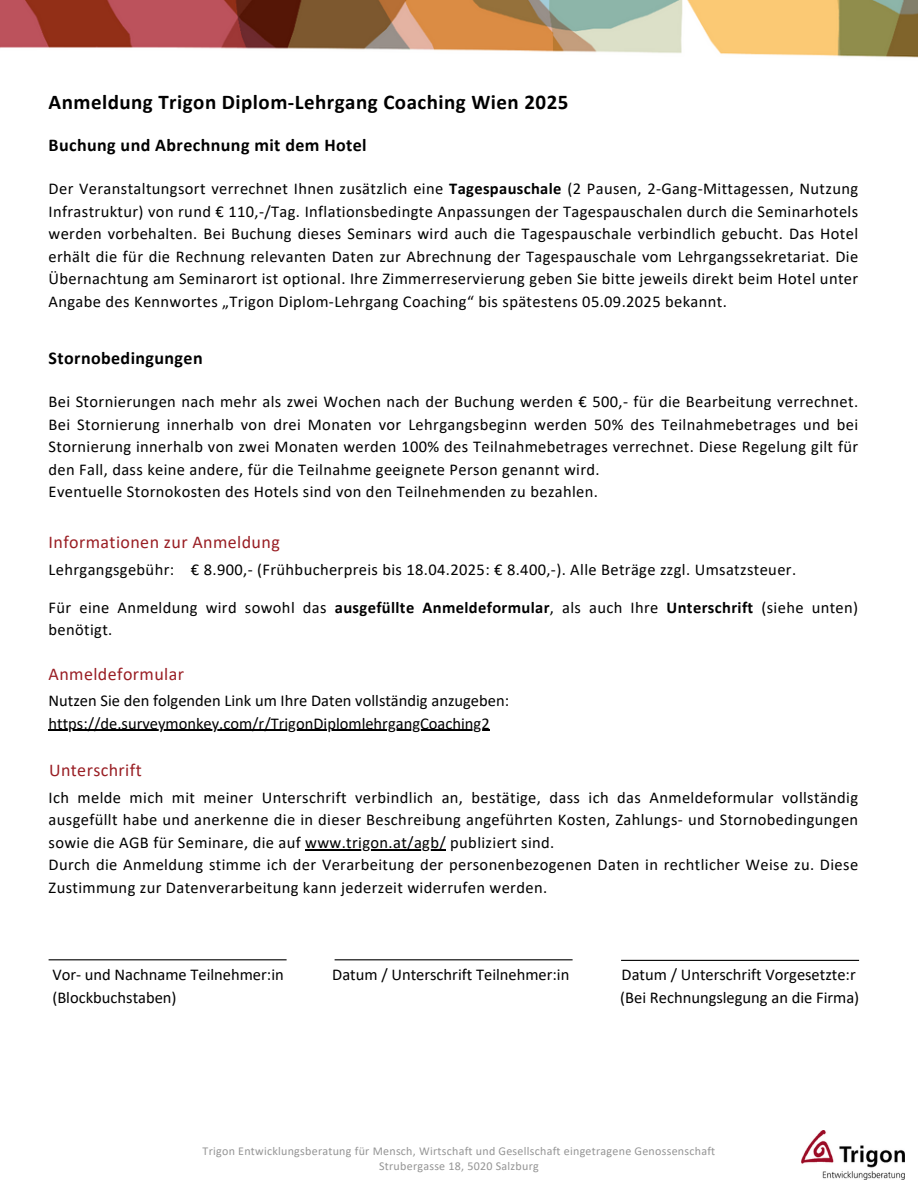
<style>
.page{position:relative;width:918px;height:1188px;background:#fff}
.page>*{position:absolute;margin:0;border:0;box-sizing:border-box;transform-origin:0 0}
.t1{font:700 21px "Calibri";letter-spacing:.025em;color:#000}
.t2{font:18px "Calibri";letter-spacing:.02em;color:#991e24}
.t3{font:700 18px "Calibri";letter-spacing:.025em;color:#000}
.t4{font:16.5px/22.5px "Calibri";letter-spacing:.02em;color:#000}
.t5{font:16.5px "Calibri";color:#000}
.t6{font:12px "Calibri";letter-spacing:.02em;color:#959595}
.s1{font-weight:700}
</style>
<div class="page">
<img style="left:0;top:0;width:918px;height:58px">
<img style="left:802px;top:1131px;width:102px;height:48px">
<hr style="left:49px;top:730px;width:441px;height:1px;background:#000">
<hr style="left:49px;top:959px;width:238px;height:1px;background:#000">
<hr style="left:621px;top:960px;width:238px;height:1px;background:#000">
<hr style="left:305px;top:849px;width:141px;height:1px;background:#000">
<hr style="left:335px;top:959px;width:238px;height:1px;background:#000">
<p class="t1" style="left:49px;top:93px;width:521px">Anmeldung Trigon Diplom-Lehrgang Coaching Wien 2025</p>
<h3 class="t3" style="left:49px;top:137px;width:320px">Buchung und Abrechnung mit dem Hotel</h3>
<h3 class="t4" style="left:49px;top:179px;width:811px;text-align:justify">Der Veranstaltungsort verrechnet Ihnen zusätzlich eine <span class="s1">Tagespauschale</span> (2 Pausen, 2-Gang-Mittagessen, Nutzung Infrastruktur) von rund € 110,-/Tag. Inflationsbedingte Anpassungen der Tagespauschalen durch die Seminarhotels werden vorbehalten. Bei Buchung dieses Seminars wird auch die Tagespauschale verbindlich gebucht. Das Hotel erhält die für die Rechnung relevanten Daten zur Abrechnung der Tagespauschale vom Lehrgangssekretariat. Die Übernachtung am Seminarort ist optional. Ihre Zimmerreservierung geben Sie bitte jeweils direkt beim Hotel unter Angabe des Kennwortes „Trigon Diplom-Lehrgang Coaching“ bis spätestens 05.09.2025 bekannt.</h3>
<h3 class="t3" style="left:49px;top:350px;width:156px">Stornobedingungen</h3>
<h3 class="t4" style="left:49px;top:392px;width:811px">Bei Stornierungen nach mehr als zwei Wochen nach der Buchung werden € 500,- für die Bearbeitung verrechnet.<br>Bei Stornierung innerhalb von drei Monaten vor Lehrgangsbeginn werden 50% des Teilnahmebetrages und bei Stornierung innerhalb von zwei Monaten werden 100% des Teilnahmebetrages verrechnet. Diese Regelung gilt für den Fall, dass keine andere, für die Teilnahme geeignete Person genannt wird.<br>Eventuelle Stornokosten des Hotels sind von den Teilnehmenden zu bezahlen.</h3>
<h2 class="t2" style="left:49px;top:535px;width:233px">Informationen zur Anmeldung</h2>
<h3 class="t4" style="left:49px;top:559px;width:749px">Lehrgangsgebühr: € 8.900,- (Frühbucherpreis bis 18.04.2025: € 8.400,-). Alle Beträge zzgl. Umsatzsteuer.</h3>
<h3 class="t4" style="left:49px;top:597px;width:811px">Für eine Anmeldung wird sowohl das <span class="s1">ausgefüllte Anmeldeformular</span>, als auch Ihre <span class="s1">Unterschrift</span> (siehe unten) benötigt.</h3>
<h3 class="t2" style="left:49px;top:666px;width:137px">Anmeldeformular</h3>
<h3 class="t5" style="left:49px;top:694px;width:462px">Nutzen Sie den folgenden Link um Ihre Daten vollständig anzugeben:</h3>
<h3 class="t5" style="left:49px;top:716px;width:443px">https://de.surveymonkey.com/r/TrigonDiplomlehrgangCoaching2</h3>
<h3 class="t2" style="left:49px;top:763px;width:94px">Unterschrift</h3>
<p class="t4" style="left:49px;top:787px;width:811px;text-align:justify">Ich melde mich mit meiner Unterschrift verbindlich an, bestätige, dass ich das Anmeldeformular vollständig ausgefüllt habe und anerkenne die in dieser Beschreibung angeführten Kosten, Zahlungs- und Stornobedingungen sowie die AGB für Seminare, die auf www.trigon.at/agb/ publiziert sind.</p>
<p class="t4" style="left:49px;top:855px;width:811px">Durch die Anmeldung stimme ich der Verarbeitung der personenbezogenen Daten in rechtlicher Weise zu. Diese<br>Zustimmung zur Datenverarbeitung kann jederzeit widerrufen werden.</p>
<p class="t5" style="left:52px;top:968px;width:233px">Vor- und Nachname Teilnehmer:in</p>
<p class="t5" style="left:332px;top:968px;width:239px">Datum / Unterschrift Teilnehmer:in</p>
<p class="t5" style="left:622px;top:968px;width:236px">Datum / Unterschrift Vorgesetzte:r</p>
<p class="t5" style="left:52px;top:990px;width:126px">(Blockbuchstaben)</p>
<p class="t5" style="left:620px;top:990px;width:241px">(Bei Rechnungslegung an die Firma)</p>
<h1 class="t6" style="left:203px;top:1146px;width:514px">Trigon Entwicklungsberatung für Mensch, Wirtschaft und Gesellschaft eingetragene Genossenschaft</h1>
<h2 class="t6" style="left:379px;top:1161px;width:161px">Strubergasse 18, 5020 Salzburg</h2>
</div>
